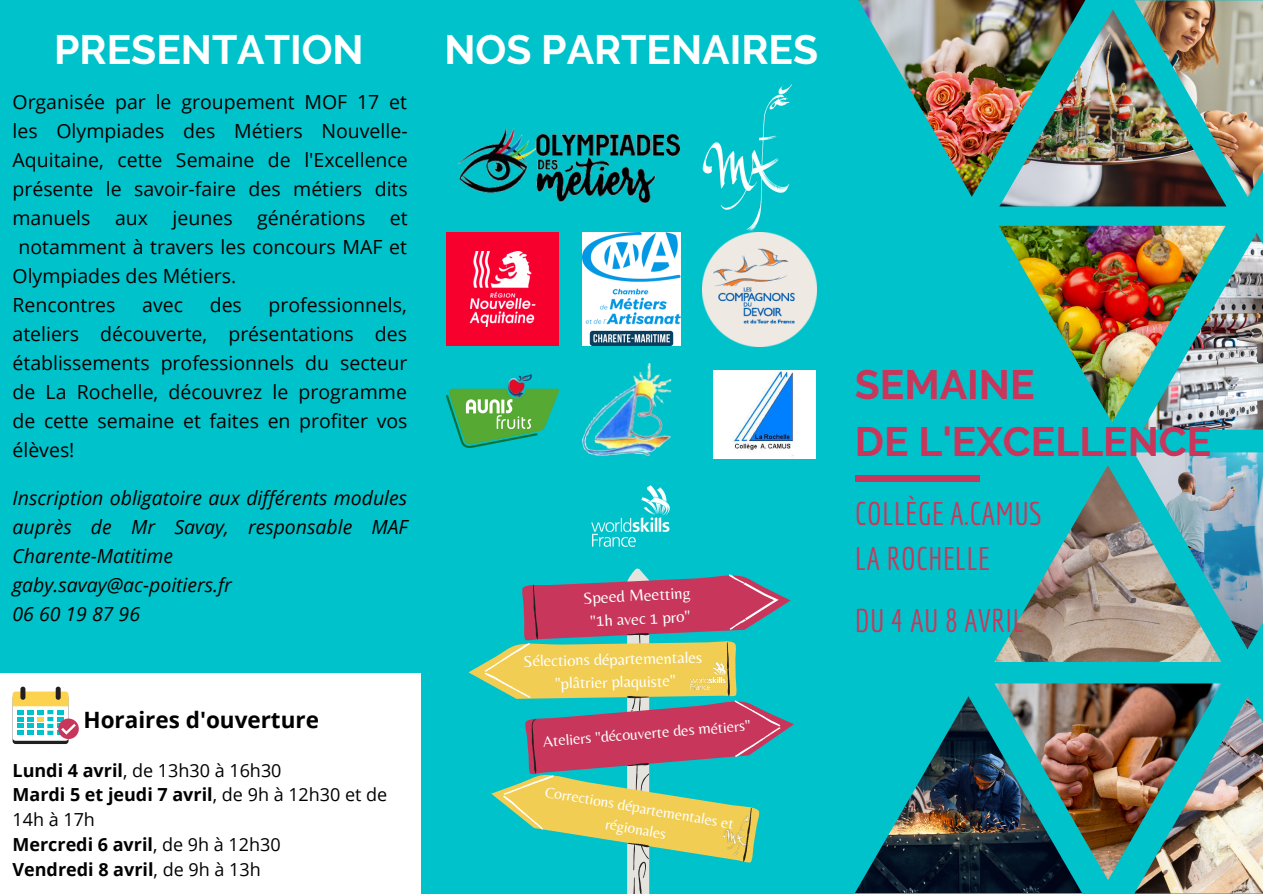
<style>
.page{position:relative;width:1263px;height:894px;background:#fff}
.page>*{position:absolute;margin:0;border:0;box-sizing:border-box;transform-origin:0 0}
.t1{font:700 40.8px "Raleway";color:#fff}
.t2{font:700 40.8px "Raleway";color:#c8375b}
.t3{font:31.8px "Economica";color:#c8375b}
.t4{font:700 22.5px "Open Sans";color:#000}
.t5{font:19.5px/29px "Open Sans";color:#000;text-align:justify}
.t6{font:italic 19.5px/29px "Open Sans";color:#000;text-align:justify}
.t7{font:18px/24.8px "Open Sans";color:#000}
.t8{font:700 18px "Open Sans";color:#000}
.t9{font:16.65px "Belleza";color:#fff}
.t10{font:16.35px "Belleza";color:#fff}
.t11{font:15.9px "Belleza";color:#fff}
.t12{font:15.3px/21.3px "Belleza";color:#fff;text-align:center}
.s1{font-weight:700}
.s2{font-weight:400}
</style>
<div class="page">
<div style="left:0;top:0;width:1263px;height:893px;background:#00c2cb"></div>
<img style="left:858px;top:0;width:227px;height:197px">
<img style="left:1134px;top:0;width:129px;height:197px">
<img style="left:999px;top:226px;width:227px;height:196px">
<img style="left:1134px;top:452px;width:129px;height:197px">
<img style="left:999px;top:10px;width:227px;height:196px">
<img style="left:1143px;top:233px;width:120px;height:196px">
<img style="left:995px;top:465px;width:226px;height:196px">
<img style="left:994px;top:683px;width:227px;height:196px">
<img style="left:855px;top:696px;width:227px;height:196px">
<img style="left:1134px;top:696px;width:129px;height:197px">
<div style="left:855px;top:475px;width:125px;height:6px;background:#c8375b"></div>
<img style="left:702px;top:84px;width:90px;height:147px">
<svg style="left:485px;top:574px;width:295px;height:255px"></svg>
<svg style="left:532px;top:584px;width:220px;height:309px"></svg>
<img style="left:686px;top:657px;width:43px;height:36px">
<img style="left:721px;top:811px;width:31px;height:46px">
<div style="left:0;top:672px;width:421px;height:221px;background:#fff"></div>
<svg style="left:13px;top:694px;width:56px;height:49px"></svg>
<div style="left:13px;top:691px;width:56px;height:49px;background:#fff;border-radius:3px"></div>
<div style="left:20px;top:686px;width:5px;height:13px;background:#231f1f;border-radius:2px"></div>
<div style="left:56px;top:686px;width:5px;height:13px;background:#231f1f;border-radius:2px"></div>
<div style="left:58px;top:718px;width:21px;height:20px;background:#c8375b;border-radius:50%"></div>
<svg style="left:13px;top:691px;width:65px;height:45px"></svg>
<img style="left:446px;top:374px;width:113px;height:73px">
<img style="left:446px;top:233px;width:113px;height:112px">
<img style="left:582px;top:363px;width:90px;height:94px">
<img style="left:582px;top:233px;width:98px;height:112px">
<img style="left:703px;top:233px;width:113px;height:113px">
<img style="left:591px;top:485px;width:79px;height:62px">
<img style="left:458px;top:128px;width:222px;height:76px">
<img style="left:713px;top:370px;width:103px;height:88px">
<p class="t1" style="left:54px;top:25px;width:311px">PRESENTATION</p>
<p class="t1" style="left:444px;top:25px;width:375px">NOS PARTENAIRES</p>
<p class="t5" style="left:13px;top:87px;width:397px">Organisée par le groupement MOF 17 et les Olympiades des Métiers Nouvelle-Aquitaine, cette Semaine de l'Excellence présente le savoir-faire des métiers dits manuels</p>
<p class="t5" style="left:115px;top:203px;width:34px">aux</p>
<p class="t5" style="left:173px;top:203px;width:61px">jeunes</p>
<p class="t5" style="left:257px;top:203px;width:110px">générations</p>
<p class="t5" style="left:390px;top:203px;width:19px">et</p>
<p class="t5" style="left:19px;top:232px;width:390px">notamment à travers les concours MAF et</p>
<p class="t5" style="left:13px;top:261px;width:225px">Olympiades des Métiers.</p>
<p class="t5" style="left:13px;top:290px;width:104px">Rencontres</p>
<p class="t5" style="left:142px;top:290px;width:42px">avec</p>
<p class="t5" style="left:210px;top:290px;width:34px">des</p>
<p class="t5" style="left:13px;top:290px;width:397px;text-indent:256px">professionnels, ateliers découverte, présentations des établissements professionnels du secteur de La Rochelle, découvrez le programme de cette semaine et faites en profiter vos élèves!</p>
<p class="t6" style="left:13px;top:482px;width:397px">Inscription obligatoire aux différents modules auprès de Mr Savay, responsable MAF Charente-Matitime</p>
<p class="t6" style="left:13px;top:569px;width:221px">gaby.savay@ac-poitiers.fr</p>
<p class="t6" style="left:13px;top:598px;width:129px">06 60 19 87 96</p>
<p class="t9" style="left:583px;top:588px;width:109px;rotate:-3deg">Speed Meetting</p>
<p class="t9" style="left:590px;top:611px;width:102px;rotate:-3deg">"1h avec 1 pro"</p>
<p class="t4" style="left:84px;top:703px;width:237px">Horaires d'ouverture</p>
<p class="t7" style="left:13px;top:757px;width:270px"><span class="s1">Lundi 4 avril</span>, de 13h30 à 16h30</p>
<p class="t7" style="left:13px;top:781px;width:376px"><span class="s1">Mardi 5 et jeudi 7 avril</span>, de 9h à 12h30 et de<br>14h à 17h</p>
<p class="t8" style="left:13px;top:831px;width:270px">Mercredi 6 avril<span class="s2">, de 9h à 12h30</span></p>
<p class="t8" style="left:13px;top:856px;width:250px">Vendredi 8 avril<span class="s2">, de 9h à 13h</span></p>
<p class="t10" style="left:523px;top:651px;width:180px;rotate:-1deg">Sélections départementales</p>
<p class="t10" style="left:555px;top:673px;width:122px;rotate:-1deg">"plâtrier plaquiste"</p>
<p class="t11" style="left:542px;top:730px;width:210px;rotate:-4deg">Ateliers "découverte des métiers"</p>
<p class="t12" style="left:547px;top:780px;width:192px;rotate:10deg">Corrections départementales et régionales</p>
<p class="t2" style="left:855px;top:361px;width:181px">SEMAINE</p>
<p class="t2" style="left:855px;top:417px;width:358px">DE L'EXCELLENCE</p>
<p class="t3" style="left:855px;top:495px;width:188px">COLLÈGE A.CAMUS</p>
<p class="t3" style="left:855px;top:539px;width:137px">LA ROCHELLE</p>
<p class="t3" style="left:855px;top:601px;width:170px">DU 4 AU 8 AVRIL</p>
</div>
